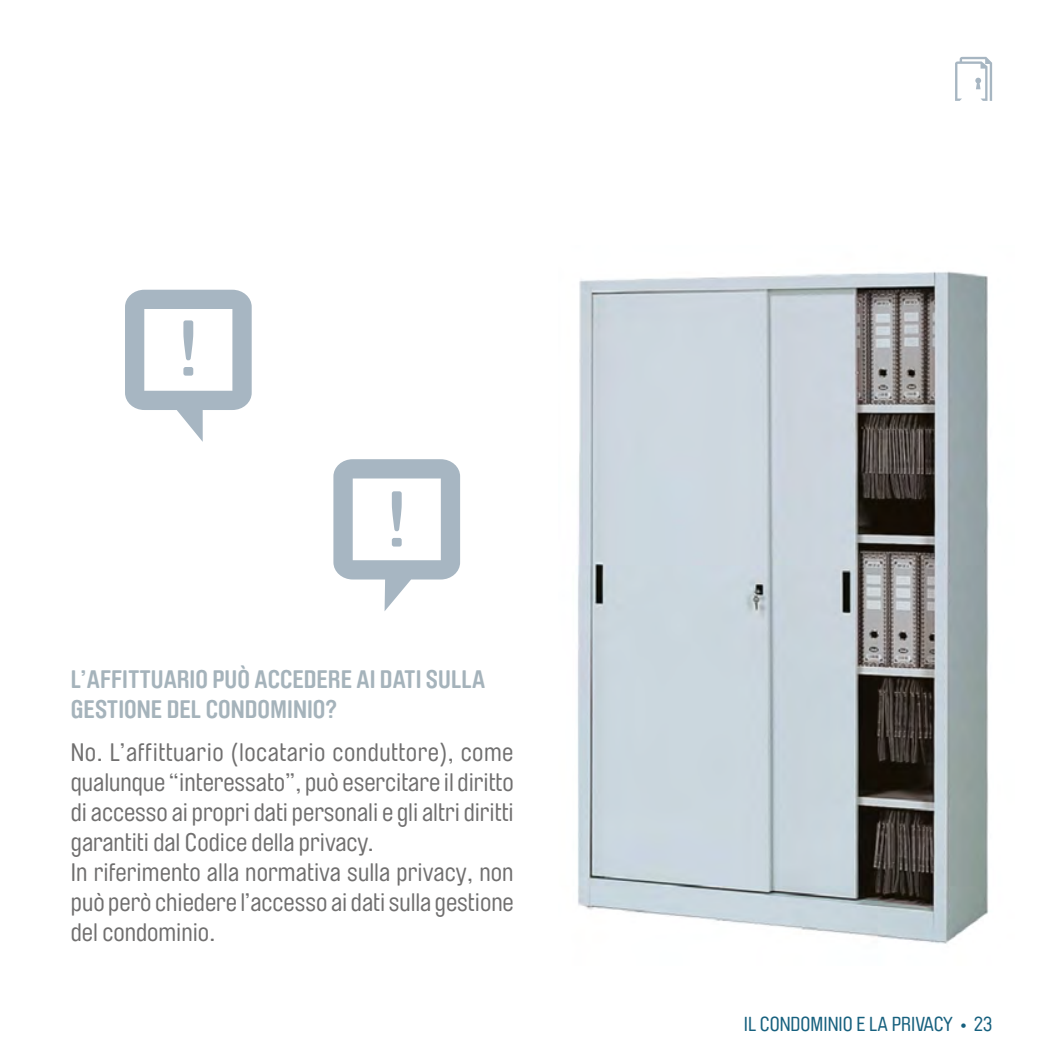
<style>
.page{position:relative;width:1063px;height:1063px;background:#fff}
.page>*{position:absolute;margin:0;border:0;box-sizing:border-box;transform-origin:0 0}
.t1{font:25px/30px "Brauer Neue";color:#706f6f}
.t2{font:700 25px/30px "Brauer Neue";color:#a5b3bb}
.t3{font:20px "Brauer Neue";color:#16607e}
</style>
<div class="page">
<svg style="left:955px;top:57px;width:37px;height:44px"></svg>
<img style="left:577px;top:271px;width:412px;height:673px">
<svg style="left:333px;top:459px;width:127px;height:152px"></svg>
<svg style="left:125px;top:290px;width:127px;height:152px"></svg>
<p class="t2" style="left:71px;top:665px;width:416px">L’AFFITTUARIO PUÒ ACCEDERE AI DATI SULLA<br>GESTIONE DEL CONDOMINIO?</p>
<p class="t1" style="left:71px;top:738px;width:444px">No. L’affittuario (locatario conduttore), come qualunque “interessato”, può esercitare il diritto di accesso ai propri dati personali e gli altri diritti garantiti dal Codice della privacy.<br>In riferimento alla normativa sulla privacy, non può però chiedere l’accesso ai dati sulla gestione del condominio.</p>
<p class="t3" style="left:744px;top:1013px;width:250px">IL CONDOMINIO E LA PRIVACY • 23</p>
</div>
